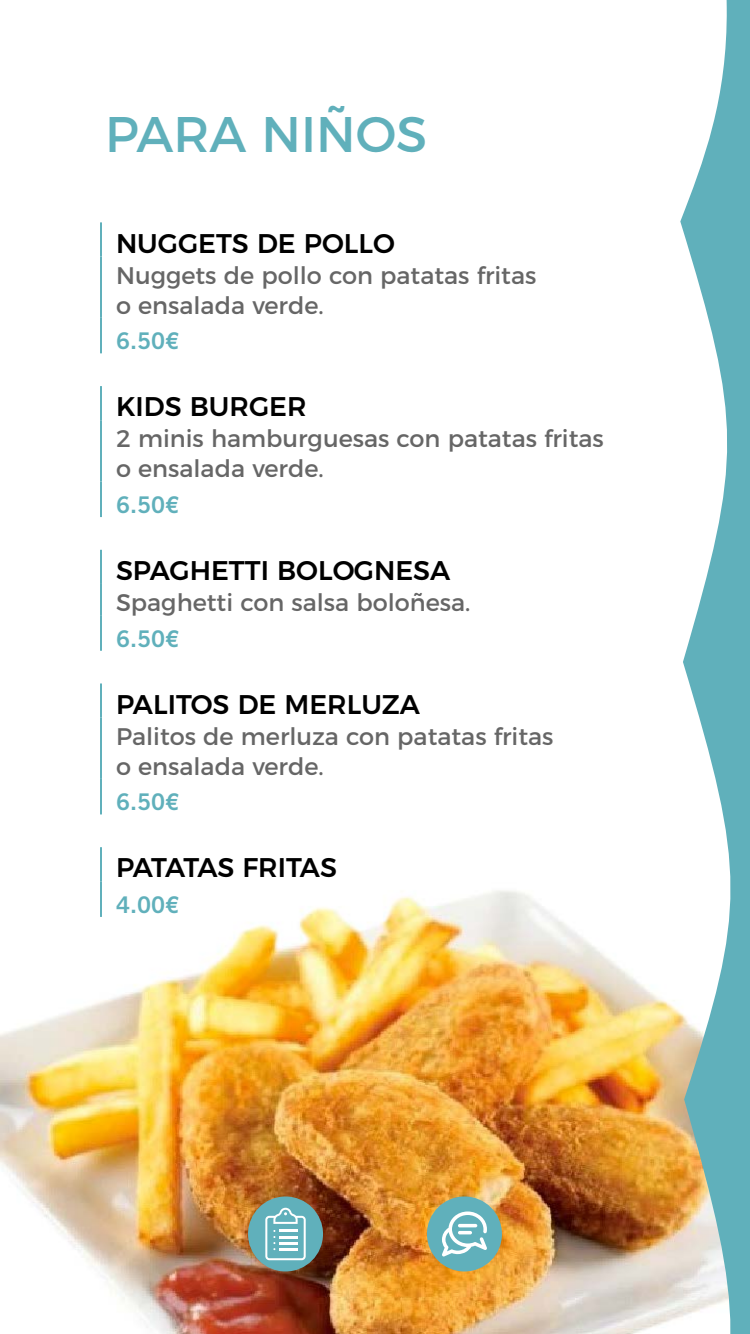
<style>
.page{position:relative;width:750px;height:1334px;background:#fff}
.page>*{position:absolute;margin:0;border:0;box-sizing:border-box;transform-origin:0 0}
.t1{font:50px "Montserrat";color:#60b0bb}
.t2{font:500 27px "Montserrat";color:#000}
.t3{font:500 27px "Montserrat";letter-spacing:-.045em;color:#000}
.t4{font:24px/30px "Montserrat";color:#666}
.t5{font:23px "Trade Gothic LT Std Bd 2";color:#60b0bb}
</style>
<div class="page">
<img style="left:0;top:814px;width:679px;height:520px">
<svg style="left:679px;top:0;width:71px;height:1334px;fill:#60b0bb"></svg>
<hr style="left:100px;top:222px;width:2px;height:35px;background:#60b0bb">
<hr style="left:100px;top:257px;width:2px;height:61px;background:#60b0bb">
<hr style="left:100px;top:386px;width:2px;height:34px;background:#60b0bb">
<hr style="left:100px;top:420px;width:2px;height:61px;background:#60b0bb">
<hr style="left:100px;top:550px;width:2px;height:34px;background:#60b0bb">
<hr style="left:100px;top:584px;width:2px;height:31px;background:#60b0bb">
<hr style="left:100px;top:683px;width:2px;height:35px;background:#60b0bb">
<hr style="left:100px;top:718px;width:2px;height:61px;background:#60b0bb">
<hr style="left:100px;top:847px;width:2px;height:34px;background:#60b0bb">
<hr style="left:100px;top:318px;width:2px;height:35px;background:#60b0bb">
<hr style="left:100px;top:481px;width:2px;height:36px;background:#60b0bb">
<hr style="left:100px;top:615px;width:2px;height:36px;background:#60b0bb">
<hr style="left:100px;top:779px;width:2px;height:35px;background:#60b0bb">
<hr style="left:100px;top:881px;width:2px;height:36px;background:#60b0bb">
<div style="left:427px;top:1196px;width:75px;height:75px;background:#60b0bb;border-radius:50%"></div>
<svg style="left:442px;top:1211px;width:45px;height:45px"></svg>
<div style="left:248px;top:1196px;width:75px;height:75px;background:#60b0bb;border-radius:50%"></div>
<svg style="left:265px;top:1208px;width:41px;height:52px"></svg>
<h1 class="t1" style="left:105px;top:95px;width:324px">PARA NIÑOS</h1>
<p class="t2" style="left:116px;top:221px;width:280px">NUGGETS DE POLLO</p>
<p class="t4" style="left:116px;top:258px;width:422px">Nuggets de pollo con patatas fritas o ensalada verde.</p>
<p class="t5" style="left:116px;top:327px;width:65px">6.50€</p>
<p class="t2" style="left:116px;top:385px;width:192px">KIDS BURGER</p>
<p class="t4" style="left:116px;top:422px;width:489px">2 minis hamburguesas con patatas fritas o ensalada verde.</p>
<p class="t5" style="left:116px;top:491px;width:65px">6.50€</p>
<p class="t2" style="left:116px;top:549px;width:336px">SPAGHETTI BOLOGNESA</p>
<p class="t4" style="left:116px;top:586px;width:356px">Spaghetti con salsa boloñesa.</p>
<p class="t5" style="left:116px;top:624px;width:65px">6.50€</p>
<p class="t2" style="left:116px;top:682px;width:306px">PALITOS DE MERLUZA</p>
<p class="t4" style="left:116px;top:719px;width:439px">Palitos de merluza con patatas fritas o ensalada verde.</p>
<p class="t5" style="left:116px;top:788px;width:65px">6.50€</p>
<p class="t3" style="left:116px;top:846px;width:222px">PATATAS FRITAS</p>
<p class="t5" style="left:116px;top:890px;width:65px">4.00€</p>
</div>
